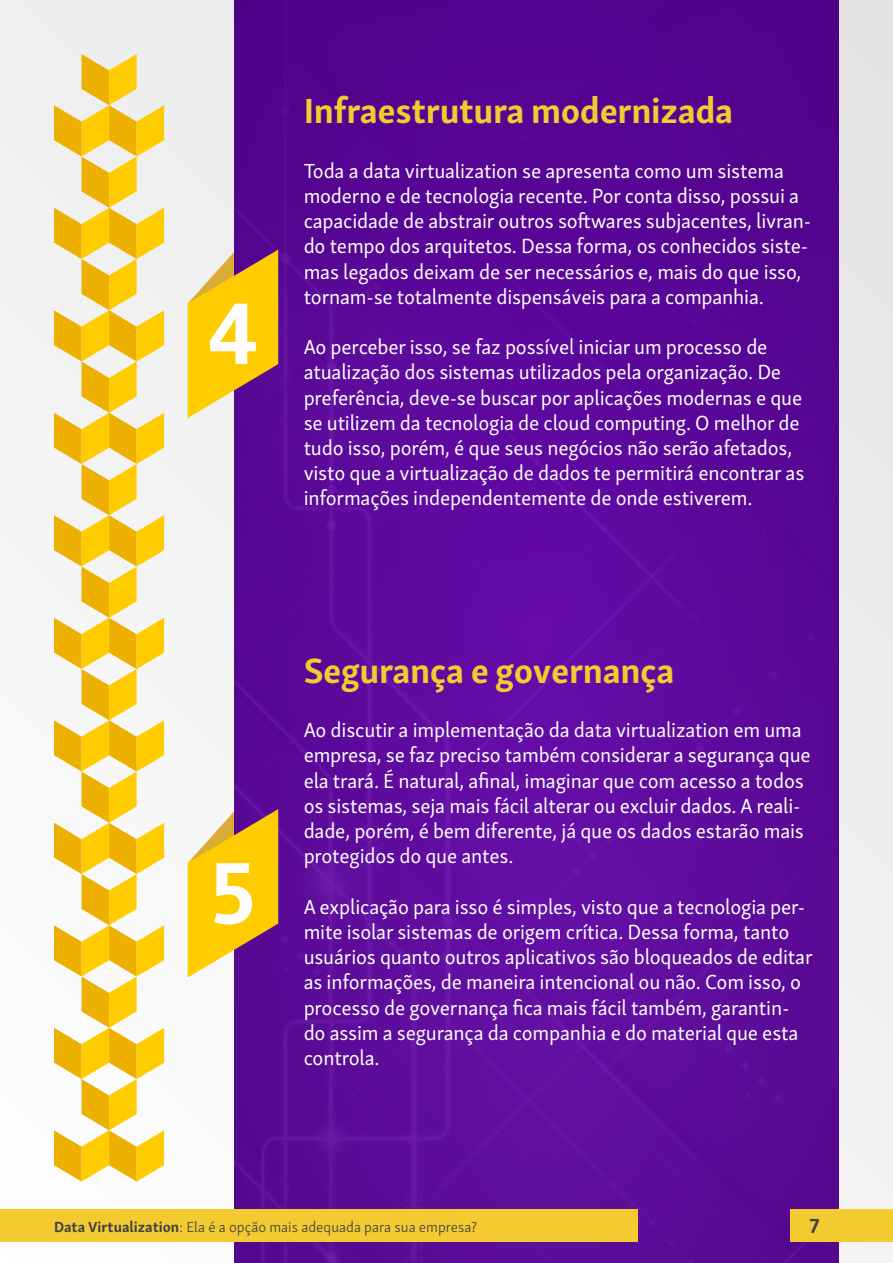
<style>
.page{position:relative;width:893px;height:1263px;background:#f2f2f2}
.page>*{position:absolute;margin:0;border:0;box-sizing:border-box;transform-origin:0 0}
.t1{font:700 90px "Skolar Sans Latn";color:#fff}
.t2{font:700 36px "Skolar Sans Latn";letter-spacing:-.01em;color:#f3ca30}
.t3{font:21px/25.2px "Skolar Sans Latn";letter-spacing:-.01em;color:#fff}
.t4{font:700 21px "Skolar Sans Latn";color:#424243}
.t5{font:300 15px "Skolar Sans Latn";color:#424243}
.s1{font-weight:700}
</style>
<div class="page">
<img style="left:234px;top:0;width:605px;height:1263px">
<svg style="left:188px;top:209px;width:90px;height:209px"></svg>
<svg style="left:188px;top:768px;width:90px;height:209px"></svg>
<svg style="left:54px;top:54px;width:110px;height:1127px"></svg>
<div style="left:0;top:1210px;width:637px;height:32px;background:#f3ca30"></div>
<div style="left:790px;top:1210px;width:103px;height:32px;background:#f3ca30"></div>
<h1 class="t1" style="left:207px;top:260px;width:54px">4</h1>
<h2 class="t2" style="left:304px;top:81px;width:431px">Infraestrutura modernizada</h2>
<p class="t3" style="left:304px;top:156px;width:509px">Toda a data virtualization se apresenta como um sistema moderno e de tecnologia recente. Por conta disso, possui a capacidade de abstrair outros softwares subjacentes, livran&shy;do tempo dos arquitetos. Dessa forma, os conhecidos siste&shy;mas legados deixam de ser necessários e, mais do que isso, tornam-se totalmente dispensáveis para a companhia.</p>
<p class="t3" style="left:304px;top:333px;width:502px">Ao perceber isso, se faz possível iniciar um processo de atualização dos sistemas utilizados pela organização. De preferência, deve-se buscar por aplicações modernas e que se utilizem da tecnologia de cloud computing. O melhor de tudo isso, porém, é que seus negócios não serão afetados, visto que a virtualização de dados te permitirá encontrar as informações independentemente de onde estiverem.</p>
<h1 class="t1" style="left:210px;top:819px;width:47px">5</h1>
<h2 class="t2" style="left:304px;top:641px;width:372px">Segurança e governança</h2>
<p class="t3" style="left:304px;top:716px;width:509px">Ao discutir a implementação da data virtualization em uma empresa, se faz preciso também considerar a segurança que ela trará. É natural, afinal, imaginar que com acesso a todos os sistemas, seja mais fácil alterar ou excluir dados. A reali&shy;dade, porém, é bem diferente, já que os dados estarão mais protegidos do que antes.</p>
<p class="t3" style="left:304px;top:892px;width:511px">A explicação para isso é simples, visto que a tecnologia per&shy;mite isolar sistemas de origem crítica. Dessa forma, tanto usuários quanto outros aplicativos são bloqueados de editar as informações, de maneira intencional ou não. Com isso, o processo de governança fica mais fácil também, garantin&shy;do assim a segurança da companhia e do material que esta controla.</p>
<p class="t5" style="left:54px;top:1215px;width:425px"><span class="s1">Data Virtualization</span>: Ela é a opção mais adequada para sua empresa?</p>
<p class="t4" style="left:809px;top:1209px;width:12px">7</p>
</div>
